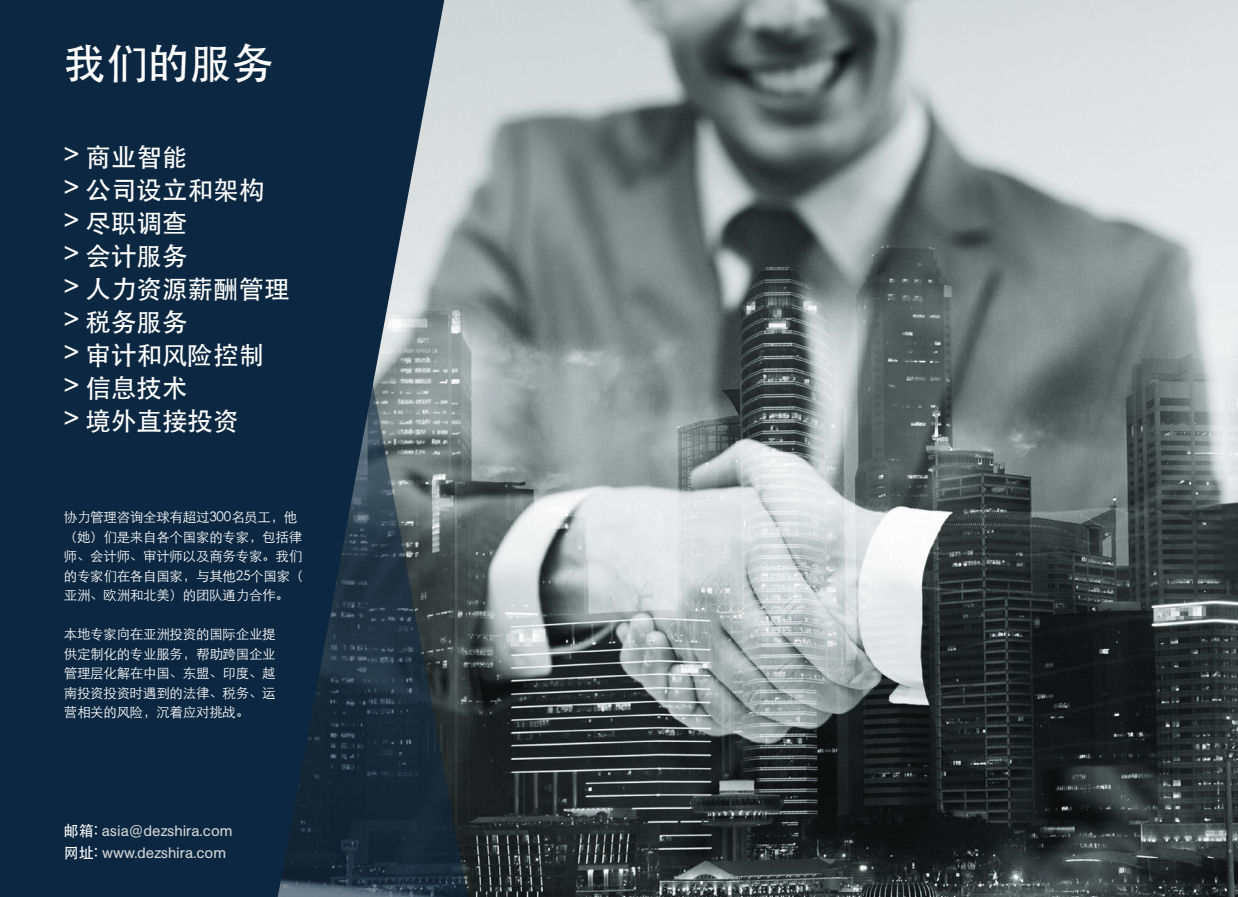
<style>
.page{position:relative;width:1238px;height:897px;background:#fff}
.page>*{position:absolute;margin:0;border:0;box-sizing:border-box;transform-origin:0 0}
.t1{font:500 42px "ST Heiti SC";color:#fff}
.t2{font:500 25.5px/33px "ST Heiti SC";color:#fff}
.t3{font:15px/22.5px "Unlimited Sans";color:#d1d3d4}
.t4{font:300 13.5px/19.5px "ST Heiti SC";letter-spacing:-.02em;color:#fff}
.s1{font-family:"ST Heiti SC";font-weight:500;color:#fff}
</style>
<div class="page">
<img style="left:470px;top:0;width:768px;height:897px">
<div style="left:0;top:0;width:11px;height:897px;background:#0c2741"></div>
<svg style="left:11px;top:0;width:459px;height:897px;background:#162f46"></svg>
<h1 class="t1" style="left:64px;top:39px;width:211px">我们的服务</h1>
<h2 class="t2" style="left:64px;top:140px;width:227px">&gt; 商业智能<br>&gt; 公司设立和架构<br>&gt; 尽职调查<br>&gt; 会计服务<br>&gt; 人力资源薪酬管理&gt; 税务服务<br>&gt; 审计和风险控制<br>&gt; 信息技术<br>&gt; 境外直接投资</h2>
<p class="t4" style="left:64px;top:506px;width:241px">协力管理咨询全球有超过300名员工，他（她）们是来自各个国家的专家，包括律师、会计师、审计师以及商务专家。我们的专家们在各自国家，与其他25个国家（亚洲、欧洲和北美）的团队通力合作。</p>
<p class="t4" style="left:64px;top:623px;width:213px;text-align:justify">本地专家向在亚洲投资的国际企业提供定制化的专业服务，帮助跨国企业管理层化解在中国、东盟、印度、越南投资投资时遇到的法律、税务、运营相关的风险，沉着应对挑战。</p>
<p class="t3" style="left:64px;top:819px;width:170px"><span class="s1">邮箱:</span> asia@dezshira.com<span class="s1">网址:</span> www.dezshira.com</p>
</div>
